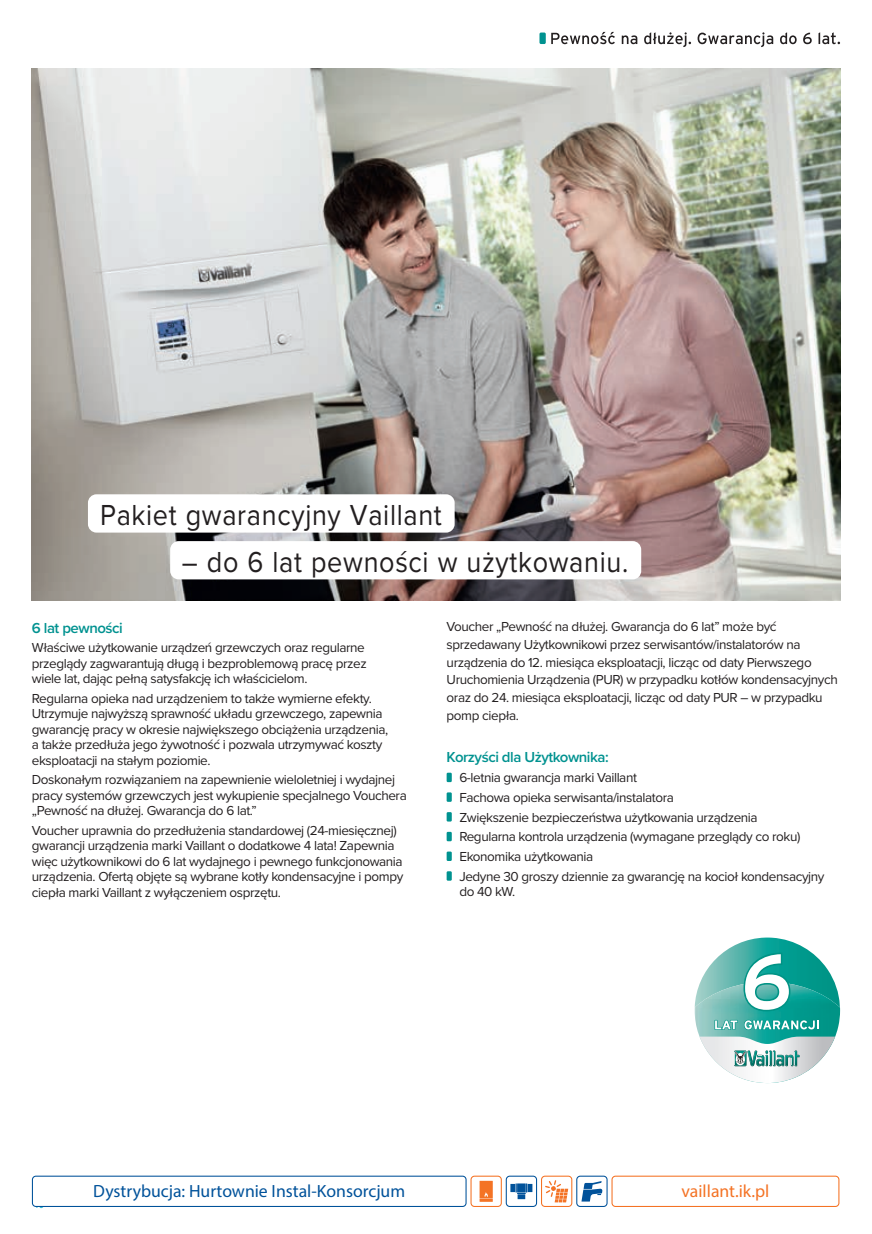
<style>
.page{position:relative;width:872px;height:1234px;background:#fff}
.page>*{position:absolute;margin:0;border:0;box-sizing:border-box;transform-origin:0 0}
.t1{font:30px "Proxima Nova";letter-spacing:.025em;color:#231f20;scale:.9 1}
.t2{font:17.7px "Myriad Pro";color:#01529a}
.t3{font:17.7px "Myriad Pro";color:#f47325}
.t4{font:600 15px "Proxima Nova";letter-spacing:-.03em;color:#009290}
.t5{font:13.5px/15.5px "Proxima Nova";letter-spacing:-.03em;color:#231f20}
.t6{font:11.25px "Proxima Nova Cond";color:#00abcd;scale:.9 1}
</style>
<div class="page">
<img style="left:32px;top:69px;width:808px;height:531px">
<div style="left:539px;top:33px;width:7px;height:11px;background:#009290;border-radius:2px"></div>
<svg style="left:551px;top:32px;width:289px;height:15px"></svg>
<div style="left:446px;top:772px;width:6px;height:10px;background:#009290"></div>
<div style="left:446px;top:792px;width:6px;height:9px;background:#009290"></div>
<div style="left:446px;top:812px;width:6px;height:9px;background:#009290"></div>
<div style="left:446px;top:831px;width:6px;height:10px;background:#009290"></div>
<div style="left:446px;top:851px;width:6px;height:9px;background:#009290"></div>
<div style="left:446px;top:871px;width:6px;height:9px;background:#009290"></div>
<div style="left:32px;top:1175px;width:434px;height:31px;border:1px solid #01529a;border-radius:3px"></div>
<div style="left:470px;top:1175px;width:32px;height:31px;border:1px solid #f47325;border-radius:3px"></div>
<div style="left:506px;top:1175px;width:31px;height:31px;border:1px solid #01529a;border-radius:3px"></div>
<div style="left:541px;top:1175px;width:31px;height:31px;border:1px solid #f47325;border-radius:3px"></div>
<div style="left:611px;top:1175px;width:228px;height:31px;border:1px solid #f47325;border-radius:3px"></div>
<div style="left:576px;top:1175px;width:31px;height:31px;border:1px solid #01529a;border-radius:3px"></div>
<svg style="left:545px;top:1180px;width:23px;height:22px"></svg>
<svg style="left:581px;top:1181px;width:21px;height:20px"></svg>
<div style="left:510px;top:1183px;width:5px;height:8px;background:#01529a"></div>
<svg style="left:517px;top:1193px;width:8px;height:5px"></svg>
<svg style="left:515px;top:1183px;width:12px;height:10px"></svg>
<div style="left:527px;top:1183px;width:5px;height:8px;background:#01529a"></div>
<hr style="left:479px;top:1198px;width:14px;height:3px;background:#f47325">
<div style="left:479px;top:1180px;width:14px;height:18px;background:#f47325"></div>
<svg style="left:484px;top:1192px;width:4px;height:4px"></svg>
<div style="left:88px;top:494px;width:366px;height:38px;background:#fff;border-radius:9px"></div>
<div style="left:170px;top:541px;width:471px;height:38px;background:#fff;border-radius:9px"></div>
<img style="left:694px;top:937px;width:146px;height:70px">
<img style="left:812px;top:1009px;width:28px;height:28px">
<img style="left:694px;top:1007px;width:118px;height:29px">
<img style="left:699px;top:1036px;width:136px;height:46px">
<svg style="left:734px;top:1050px;width:65px;height:16px"></svg>
<svg style="left:714px;top:1017px;width:105px;height:22px;background:#53b7ae"></svg>
<svg style="left:743px;top:952px;width:47px;height:59px"></svg>
<h1 class="t1" style="left:100px;top:493px;width:381px">Pakiet gwarancyjny Vaillant</h1>
<h1 class="t1" style="left:182px;top:539px;width:497px">– do 6 lat pewności w użytkowaniu.</h1>
<p class="t4" style="left:32px;top:616px;width:92px">6 lat pewności</p>
<p class="t5" style="left:32px;top:639px;width:336px">Właściwe użytkowanie urządzeń grzewczych oraz regularne przeglądy zagwarantują długą i bezproblemową pracę przez wiele lat, dając pełną satysfakcję ich właścicielom.</p>
<p class="t5" style="left:32px;top:690px;width:358px">Regularna opieka nad urządzeniem to także wymierne efekty.<br>Utrzymuje najwyższą sprawność układu grzewczego, zapewnia gwarancję pracy w okresie największego obciążenia urządzenia, a także przedłuża jego żywotność i pozwala utrzymywać koszty eksploatacji na stałym poziomie.</p>
<p class="t5" style="left:32px;top:771px;width:376px">Doskonałym rozwiązaniem na zapewnienie wieloletniej i wydajnej pracy systemów grzewczych jest wykupienie specjalnego Vouchera „Pewność na dłużej. Gwarancja do 6 lat.”</p>
<p class="t5" style="left:32px;top:822px;width:373px">Voucher uprawnia do przedłużenia standardowej (24-miesięcznej) gwarancji urządzenia marki Vaillant o dodatkowe 4 lata! Zapewnia więc użytkownikowi do 6 lat wydajnego i pewnego funkcjonowania urządzenia. Ofertą objęte są wybrane kotły kondensacyjne i pompy ciepła marki Vaillant z wyłączeniem osprzętu.</p>
<p class="t5" style="left:446px;top:617px;width:393px;line-height:17.7px">Voucher „Pewność na dłużej. Gwarancja do 6 lat” może być sprzedawany Użytkownikowi przez serwisantów/instalatorów na urządzenia do 12. miesiąca eksploatacji, licząc od daty Pierwszego Uruchomienia Urządzenia (PUR) w przypadku kotłów kondensacyjnych oraz do 24. miesiąca eksploatacji, licząc od daty PUR – w przypadku pomp ciepła.</p>
<p class="t4" style="left:446px;top:746px;width:164px">Korzyści dla Użytkownika:</p>
<p class="t5" style="left:459px;top:767px;width:367px;line-height:19.6px">6-letnia gwarancja marki Vaillant<br>Fachowa opieka serwisanta/instalatora<br>Zwiększenie bezpieczeństwa użytkowania urządzenia<br>Regularna kontrola urządzenia (wymagane przeglądy co roku)<br>Ekonomika użytkowania<br>Jedyne 30 groszy dziennie za gwarancję na kocioł kondensacyjny</p>
<p class="t5" style="left:459px;top:883px;width:57px">do 40 kW.</p>
<p class="t6" style="left:34px;top:1196px;width:12px">16</p>
<h2 class="t2" style="left:93px;top:1179px;width:313px">Dystrybucja: Hurtownie Instal-Konsorcjum</h2>
<h2 class="t3" style="left:681px;top:1179px;width:89px">vaillant.ik.pl</h2>
</div>
